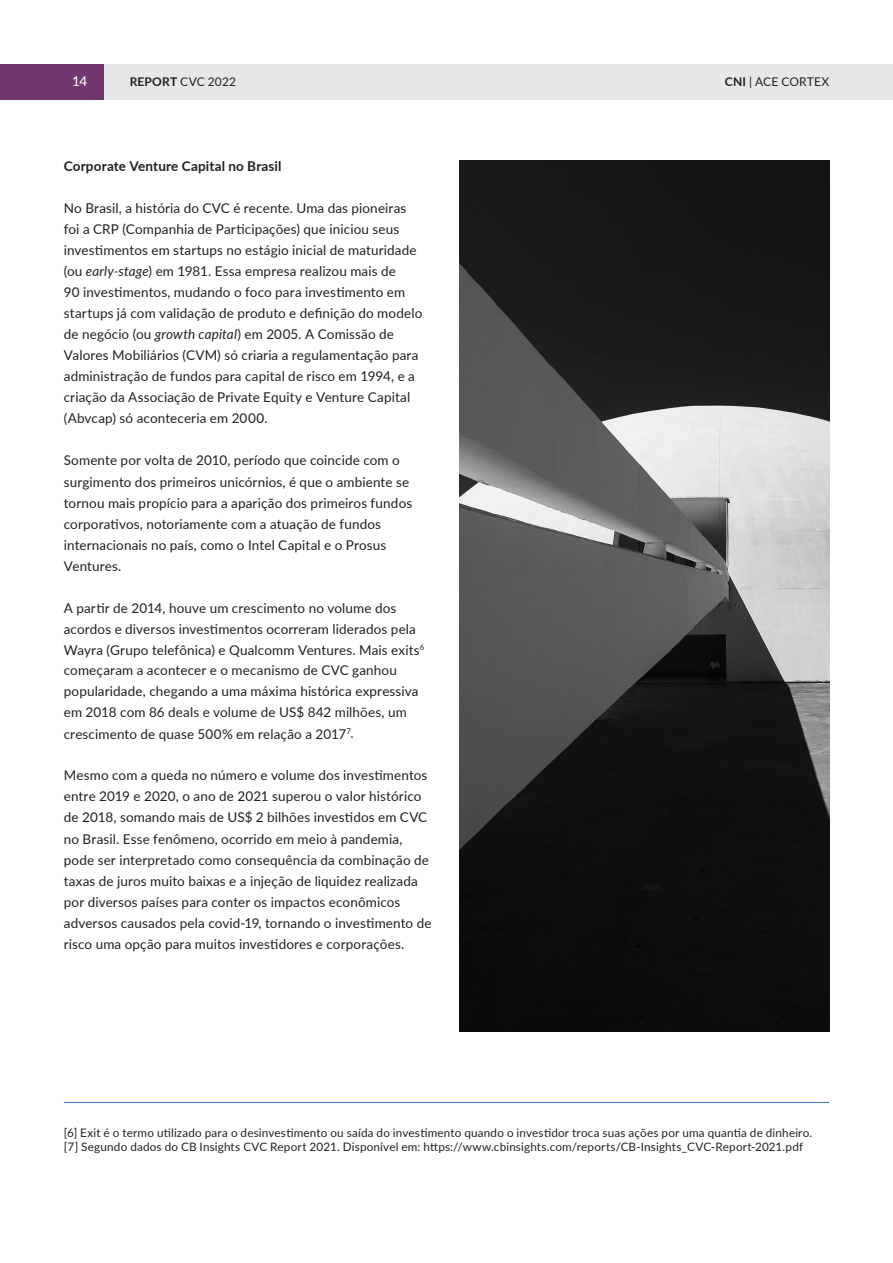
<style>
.page{position:relative;width:893px;height:1263px;background:#fff}
.page>*{position:absolute;margin:0;border:0;box-sizing:border-box;transform-origin:0 0}
.t1{font:13.5px/21px "Lato";letter-spacing:.01em;color:#231f20}
.t2{font:700 13.5px "Lato";letter-spacing:.01em;color:#231f20}
.t3{font:13.5px "Lato";color:#fff}
.t4{font:12px "Lato";letter-spacing:.01em;color:#231f20}
.t5{font:11.7px/14.1px "Lato";letter-spacing:.015em;color:#231f20}
.s1{font-weight:700}
.s2{font-style:italic}
</style>
<div class="page">
<img style="left:459px;top:161px;width:370px;height:870px">
<hr style="left:64px;top:1102px;width:765px;height:1px;background:#3b73ba">
<div style="left:0;top:64px;width:104px;height:35px;background:#73376f"></div>
<div style="left:104px;top:64px;width:342px;height:35px;background:#e6e7e9"></div>
<div style="left:446px;top:64px;width:447px;height:35px;background:#e6e7e9"></div>
<p class="t3" style="left:72px;top:71px;width:17px">14</p>
<p class="t4" style="left:130px;top:73px;width:108px"><span class="s1">REPORT</span> CVC 2022</p>
<p class="t4" style="left:725px;top:73px;width:106px"><span class="s1">CNI</span> | ACE CORTEX</p>
<p class="t2" style="left:64px;top:157px;width:219px">Corporate Venture Capital no Brasil</p>
<p class="t1" style="left:64px;top:197px;width:360px">No Brasil, a história do CVC é recente. Uma das pioneiras foi a CRP (Companhia de Participações) que iniciou seus investimentos em startups no estágio inicial de maturidade (ou <span class="s2">early-stage</span>) em 1981. Essa empresa realizou mais de<br>90 investimentos, mudando o foco para investimento em startups já com validação de produto e definição do modelo de negócio (ou <span class="s2">growth capital</span>) em 2005. A Comissão de Valores Mobiliários (CVM) só criaria a regulamentação para administração de fundos para capital de risco em 1994, e a criação da Associação de Private Equity e Venture Capital (Abvcap) só aconteceria em 2000.</p>
<p class="t1" style="left:64px;top:449px;width:350px">Somente por volta de 2010, período que coincide com o surgimento dos primeiros unicórnios, é que o ambiente se tornou mais propício para a aparição dos primeiros fundos corporativos, notoriamente com a atuação de fundos internacionais no país, como o Intel Capital e o Prosus Ventures.</p>
<p class="t1" style="left:64px;top:596px;width:362px">A partir de 2014, houve um crescimento no volume dos acordos e diversos investimentos ocorreram liderados pela Wayra (Grupo telefônica) e Qualcomm Ventures. Mais exits<sup>6 </sup>começaram a acontecer e o mecanismo de CVC ganhou popularidade, chegando a uma máxima histórica expressiva em 2018 com 86 deals e volume de US$ 842 milhões, um crescimento de quase 500% em relação a 2017<sup>7</sup>.</p>
<p class="t1" style="left:64px;top:764px;width:369px">Mesmo com a queda no número e volume dos investimentos entre 2019 e 2020, o ano de 2021 superou o valor histórico de 2018, somando mais de US$ 2 bilhões investidos em CVC no Brasil. Esse fenômeno, ocorrido em meio à pandemia, pode ser interpretado como consequência da combinação de taxas de juros muito baixas e a injeção de liquidez realizada por diversos países para conter os impactos econômicos adversos causados pela covid-19, tornando o investimento de risco uma opção para muitos investidores e corporações.</p>
<p class="t5" style="left:64px;top:1125px;width:750px">[6] Exit é o termo utilizado para o desinvestimento ou saída do investimento quando o investidor troca suas ações por uma quantia de dinheiro. [7] Segundo dados do CB Insights CVC Report 2021. Disponível em: https://www.cbinsights.com/reports/CB-Insights_CVC-Report-2021.pdf</p>
</div>
